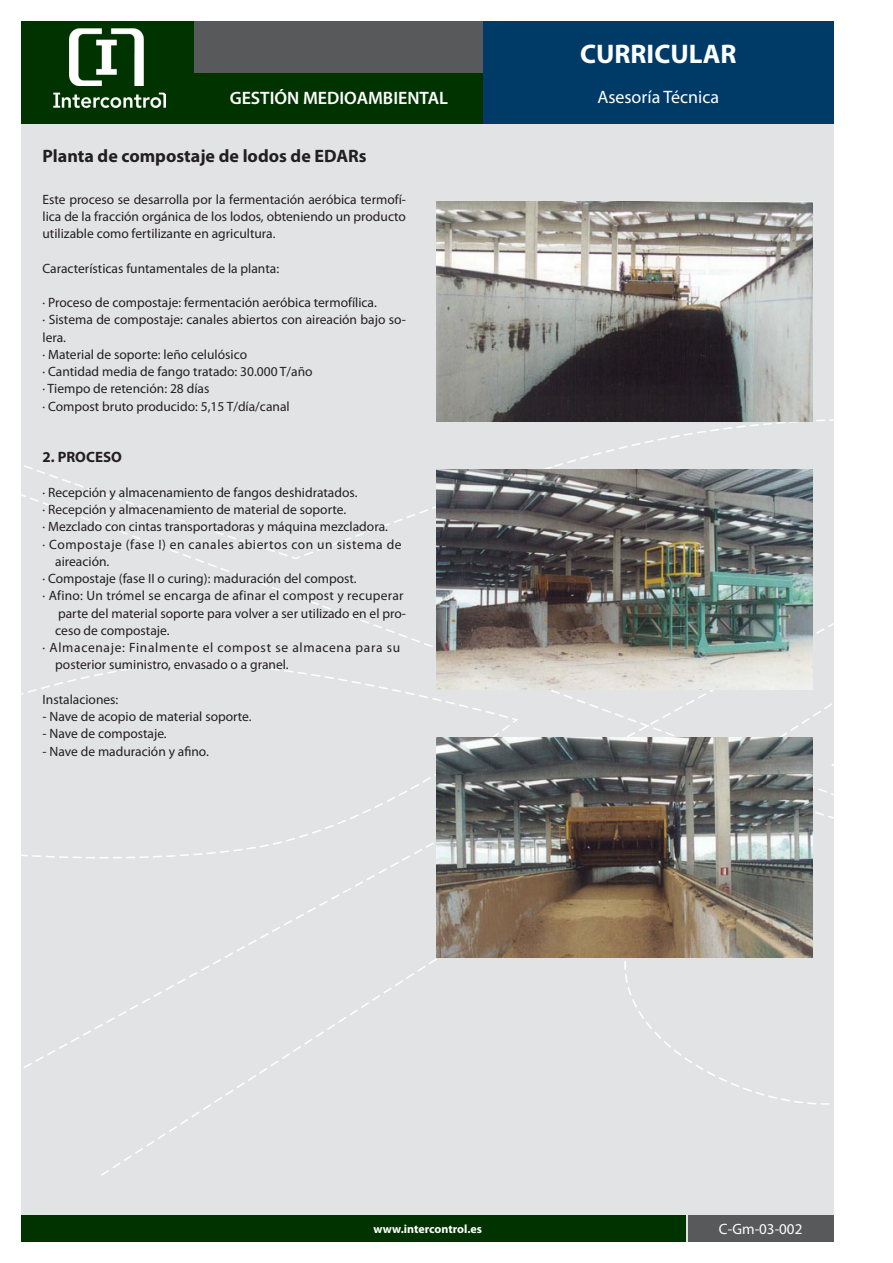
<style>
.page{position:relative;width:893px;height:1263px;background:#fff}
.page>*{position:absolute;margin:0;border:0;box-sizing:border-box;transform-origin:0 0}
.t1{font:700 27px "Myriad Pro";color:#fff}
.t2{font:700 18px "Myriad Pro";color:#231f20}
.t3{font:600 18px "Myriad Pro";color:#fff}
.t4{font:18px "Myriad Pro";color:#fff}
.t5{font:15px "Myriad Pro";color:#fff}
.t6{font:700 15px "Myriad Pro";color:#231f20}
.t7{font:13.5px/17.2px "Myriad Pro";color:#231f20}
.t8{font:13.5px "Myriad Pro";letter-spacing:.02em;color:#231f20}
.t9{font:13.5px "Myriad Pro";letter-spacing:.04em;color:#231f20}
.t10{font:13.5px "Myriad Pro";letter-spacing:.05em;color:#231f20}
.t11{font:700 12px "Myriad Pro";color:#fff}
</style>
<div class="page">
<div style="left:21px;top:21px;width:812px;height:1221px;background:#e2e3e5"></div>
<svg style="left:21px;top:567px;width:566px;height:304px"></svg>
<svg style="left:21px;top:662px;width:497px;height:184px"></svg>
<svg style="left:624px;top:925px;width:210px;height:180px"></svg>
<svg style="left:772px;top:695px;width:62px;height:230px"></svg>
<svg style="left:554px;top:418px;width:280px;height:139px"></svg>
<svg style="left:21px;top:390px;width:533px;height:170px"></svg>
<div style="left:195px;top:72px;width:288px;height:51px;background:#013300"></div>
<div style="left:21px;top:21px;width:174px;height:102px;background:#013300"></div>
<div style="left:483px;top:21px;width:350px;height:102px;background:#003b67"></div>
<img style="left:70px;top:28px;width:74px;height:57px">
<img style="left:53px;top:85px;width:112px;height:24px">
<div style="left:195px;top:21px;width:288px;height:51px;background:#58595b"></div>
<div style="left:21px;top:1215px;width:665px;height:27px;background:#013300"></div>
<div style="left:688px;top:1215px;width:145px;height:27px;background:#58595b"></div>
<img style="left:437px;top:202px;width:375px;height:220px">
<img style="left:437px;top:470px;width:375px;height:220px">
<img style="left:437px;top:738px;width:375px;height:219px">
<p class="t3" style="left:230px;top:87px;width:220px">GESTIÓN MEDIOAMBIENTAL</p>
<p class="t2" style="left:43px;top:145px;width:326px">Planta de compostaje de lodos de EDARs</p>
<p class="t7" style="left:43px;top:190px;width:365px;text-align:justify">Este proceso se desarrolla por la fermentación aeróbica termofí&shy;lica de la fracción orgánica de los lodos, obteniendo un producto utilizable como fertilizante en agricultura.</p>
<p class="t7" style="left:43px;top:259px;width:238px">Características funtamentales de la planta:</p>
<p class="t7" style="left:43px;top:294px;width:336px">· Proceso de compostaje: fermentación aeróbica termofílica.</p>
<p class="t7" style="left:43px;top:311px;width:365px">· Sistema de compostaje: canales abiertos con aireación bajo so&shy;lera.</p>
<p class="t7" style="left:43px;top:345px;width:206px">· Material de soporte: leño celulósico</p>
<p class="t7" style="left:43px;top:363px;width:272px">· Cantidad media de fango tratado: 30.000 T/año</p>
<p class="t7" style="left:43px;top:380px;width:168px">· Tiempo de retención: 28 días</p>
<p class="t7" style="left:43px;top:397px;width:249px">· Compost bruto producido: 5,15 T/día/canal</p>
<p class="t6" style="left:43px;top:448px;width:81px">2. PROCESO</p>
<p class="t7" style="left:43px;top:483px;width:316px">· Recepción y almacenamiento de fangos deshidratados.</p>
<p class="t7" style="left:43px;top:501px;width:305px">· Recepción y almacenamiento de material de soporte.</p>
<p class="t7" style="left:43px;top:518px;width:347px">· Mezclado con cintas transportadoras y máquina mezcladora.</p>
<p class="t9" style="left:43px;top:536px;width:361px">· Compostaje (fase I) en canales abiertos con un sistema de</p>
<p class="t7" style="left:55px;top:552px;width:56px">aireación.</p>
<p class="t7" style="left:43px;top:570px;width:316px">· Compostaje (fase II o curing): maduración del compost.</p>
<p class="t8" style="left:43px;top:587px;width:363px">· Afino: Un trómel se encarga de afinar el compost y recuperar</p>
<p class="t7" style="left:55px;top:604px;width:352px">parte del material soporte para volver a ser utilizado en el pro&shy;ceso de compostaje.</p>
<p class="t10" style="left:43px;top:639px;width:359px">· Almacenaje: Finalmente el compost se almacena para su</p>
<p class="t7" style="left:55px;top:656px;width:235px">posterior suministro, envasado o a granel.</p>
<p class="t7" style="left:43px;top:690px;width:77px">Instalaciones:</p>
<p class="t7" style="left:43px;top:708px;width:211px">- Nave de acopio de material soporte.</p>
<p class="t7" style="left:43px;top:725px;width:126px">- Nave de compostaje.</p>
<p class="t7" style="left:43px;top:742px;width:168px">- Nave de maduración y afino.</p>
<p class="t1" style="left:580px;top:36px;width:158px">CURRICULAR</p>
<p class="t4" style="left:597px;top:86px;width:123px">Asesoría Técnica</p>
<p class="t11" style="left:373px;top:1221px;width:110px">www.intercontrol.es</p>
<p class="t5" style="left:719px;top:1219px;width:85px">C-Gm-03-002</p>
</div>
